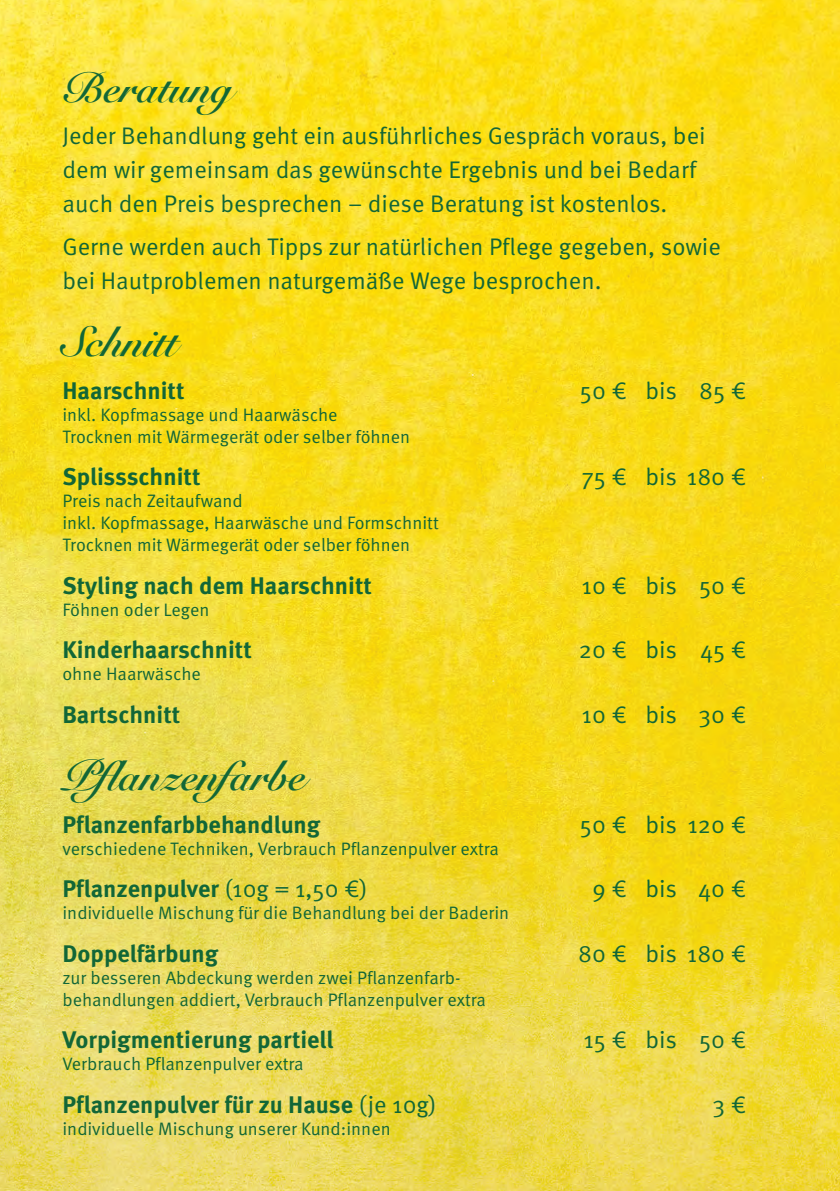
<style>
.page{position:relative;width:840px;height:1191px;background:#fff}
.page>*{position:absolute;margin:0;border:0;box-sizing:border-box;transform-origin:0 0}
.Kategorie{font:42px "Snell Roundhand Bold Script";color:#126637}
.Text{font:24px/34px "Meta Pro Norm";color:#126637}
.Text-2{font:700 24px "Meta Pro";color:#126637}
.Erläuterung{font:18px "Meta Pro Norm";color:#126637}
.s1{font-family:"Meta Pro Norm";font-weight:400}
</style>
<div class="page">
<img style="left:0;top:0;width:839px;height:1191px">
<p class="Kategorie" style="left:62px;top:62px;width:172px">Beratung</p>
<p class="Text" style="left:62px;top:117px;width:644px">Jeder Behandlung geht ein ausführliches Gespräch voraus, bei dem wir gemeinsam das gewünschte Ergebnis und bei Bedarf auch den Preis besprechen – diese Beratung ist kostenlos.</p>
<p class="Text" style="left:62px;top:228px;width:659px">Gerne werden auch Tipps zur natürlichen Pflege gegeben, sowie bei Hautproblemen naturgemäße Wege besprochen.</p>
<p class="Kategorie" style="left:62px;top:317px;width:117px">Schnitt</p>
<p class="Text-2" style="left:62px;top:371px;width:123px">Haarschnitt</p>
<p class="Text" style="left:579px;top:372px;width:168px">50 € bis 85 €</p>
<p class="Erläuterung" style="left:62px;top:401px;width:276px">inkl. Kopfmassage und Haarwäsche</p>
<p class="Erläuterung" style="left:62px;top:423px;width:349px">Trocknen mit Wärmegerät oder selber föhnen</p>
<p class="Text-2" style="left:62px;top:458px;width:139px">Splissschnitt</p>
<p class="Text" style="left:581px;top:458px;width:166px">75 € bis 180 €</p>
<p class="Erläuterung" style="left:62px;top:487px;width:182px">Preis nach Zeitaufwand</p>
<p class="Erläuterung" style="left:62px;top:509px;width:377px">inkl. Kopfmassage, Haarwäsche und Formschnitt</p>
<p class="Erläuterung" style="left:62px;top:531px;width:349px">Trocknen mit Wärmegerät oder selber föhnen</p>
<p class="Text-2" style="left:62px;top:566px;width:311px">Styling nach dem Haarschnitt</p>
<p class="Text" style="left:581px;top:567px;width:166px">10 € bis 50 €</p>
<p class="Erläuterung" style="left:62px;top:596px;width:148px">Föhnen oder Legen</p>
<p class="Text-2" style="left:62px;top:631px;width:191px">Kinderhaarschnitt</p>
<p class="Text" style="left:578px;top:631px;width:169px">20 € bis 45 €</p>
<p class="Erläuterung" style="left:62px;top:660px;width:140px">ohne Haarwäsche</p>
<p class="Text-2" style="left:62px;top:695px;width:119px">Bartschnitt</p>
<p class="Text" style="left:581px;top:696px;width:166px">10 € bis 30 €</p>
<p class="Kategorie" style="left:62px;top:750px;width:245px">Pflanzenfarbe</p>
<p class="Text-2" style="left:62px;top:805px;width:259px">Pflanzenfarbbehandlung</p>
<p class="Text" style="left:579px;top:806px;width:168px">50 € bis 120 €</p>
<p class="Erläuterung" style="left:62px;top:835px;width:438px">verschiedene Techniken, Verbrauch Pflanzenpulver extra</p>
<p class="Text-2" style="left:62px;top:870px;width:306px">Pflanzenpulver <span class="s1">(10g = 1,50 €)</span></p>
<p class="Text" style="left:592px;top:870px;width:156px">9 € bis 40 €</p>
<p class="Erläuterung" style="left:62px;top:899px;width:448px">individuelle Mischung für die Behandlung bei der Baderin</p>
<p class="Text-2" style="left:62px;top:934px;width:157px">Doppelfärbung</p>
<p class="Text" style="left:578px;top:935px;width:169px">80 € bis 180 €</p>
<p class="Erläuterung" style="left:62px;top:964px;width:399px">zur besseren Abdeckung werden zwei Pflanzenfarb-</p>
<p class="Erläuterung" style="left:62px;top:986px;width:425px">behandlungen addiert, Verbrauch Pflanzenpulver extra</p>
<p class="Text-2" style="left:62px;top:1021px;width:272px">Vorpigmentierung partiell</p>
<p class="Text" style="left:583px;top:1021px;width:164px">15 € bis 50 €</p>
<p class="Erläuterung" style="left:62px;top:1050px;width:242px">Verbrauch Pflanzenpulver extra</p>
<p class="Text-2" style="left:62px;top:1085px;width:375px">Pflanzenpulver für zu Hause <span class="s1">(je 10g)</span></p>
<p class="Text" style="left:712px;top:1086px;width:35px">3 €</p>
<p class="Erläuterung" style="left:62px;top:1115px;width:329px">individuelle Mischung unserer Kund:innen</p>
</div>
